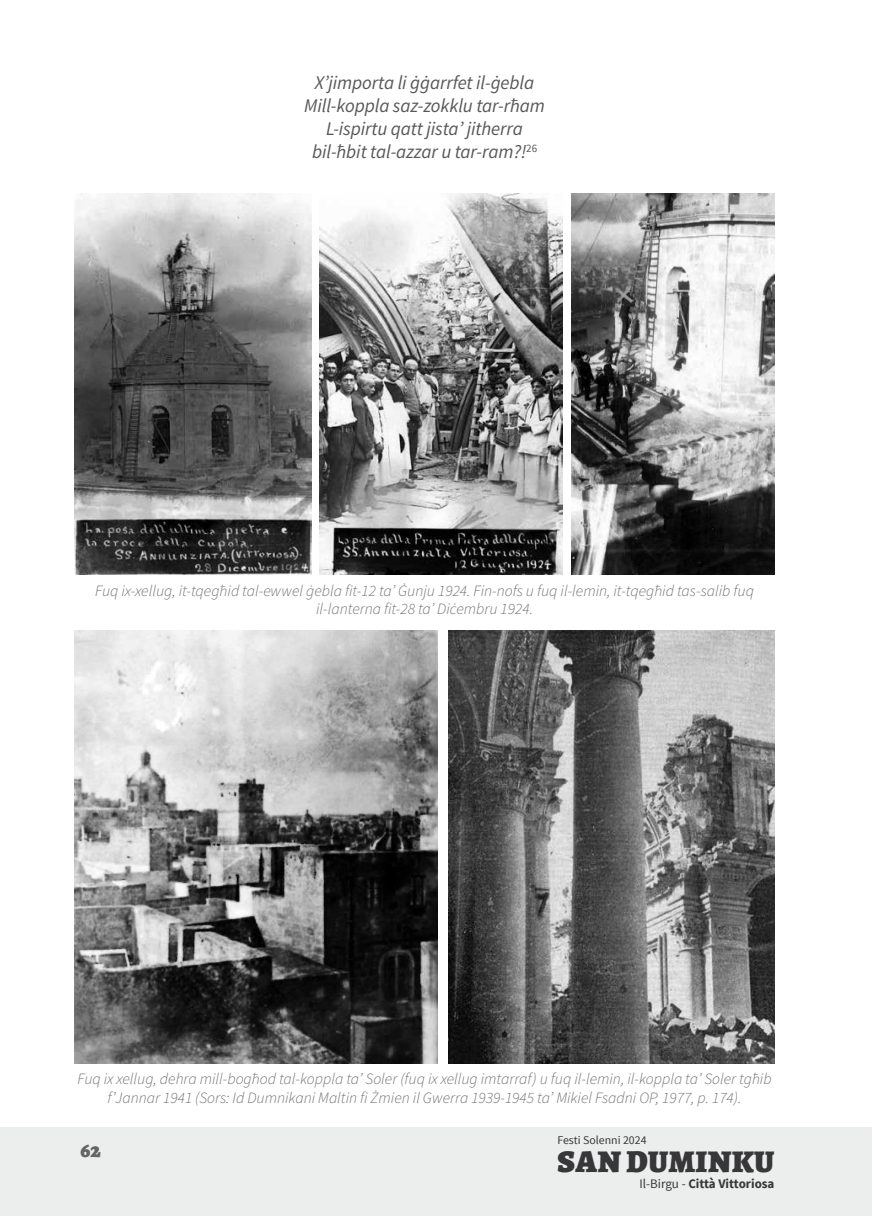
<style>
.page{position:relative;width:874px;height:1216px;background:#fff}
.page>*{position:absolute;margin:0;border:0;box-sizing:border-box;transform-origin:0 0}
.t1{font:900 31.85px "Alegreya";letter-spacing:.01em;color:#373739}
.t2{font:900 21px "Alegreya";color:#646567}
.t3{font:italic 19.25px/23.1px "Source Sans Pro";letter-spacing:-.005em;color:#58585a;text-align:center}
.t4{font:italic 300 15.75px/18.9px "Source Sans Pro";color:#707172;text-align:center}
.t5{font:700 12.95px "Source Sans Pro";color:#373739}
.t6{font:11.9px "Source Sans Pro";color:#373739}
.s1{font-weight:400}
</style>
<div class="page">
<img style="left:74px;top:193px;width:238px;height:381px">
<img style="left:320px;top:193px;width:242px;height:381px">
<img style="left:571px;top:193px;width:203px;height:381px">
<img style="left:74px;top:630px;width:363px;height:433px">
<img style="left:448px;top:630px;width:326px;height:433px">
<div style="left:0;top:1127px;width:871px;height:88px;background:#eceded"></div>
<p class="t3" style="left:304px;top:71px;width:242px">X’jimporta li ġġarrfet il‑ġebla Mill‑koppla saz‑zokklu tar‑rħam L‑ispirtu qatt jista’ jitherra bil‑ħbit tal‑azzar u tar‑ram?!<sup>26</sup></p>
<p class="t4" style="left:95px;top:581px;width:660px">Fuq ix‑xellug, it‑tqegħid tal‑ewwel ġebla fit‑12 ta’ Ġunju 1924. Fin‑nofs u fuq il‑lemin, it‑tqegħid tas‑salib fuq il‑lanterna fit‑28 ta’ Diċembru 1924.</p>
<p class="t4" style="left:77px;top:1069px;width:695px">Fuq ix xellug, dehra mill-bogħod tal-koppla ta’ Soler (fuq ix xellug imtarraf) u fuq il-lemin, il-koppla ta’ Soler tgħib f’Jannar 1941 (Sors: Id Dumnikani Maltin fi Żmien il Gwerra 1939-1945 ta’ Mikiel Fsadni OP, 1977, p. 174).</p>
<h2 class="t2" style="left:80px;top:1135px;width:22px">62</h2>
<p class="t6" style="left:557px;top:1132px;width:91px">Festi Solenni 2024</p>
<h1 class="t1" style="left:557px;top:1139px;width:218px">SAN DUMINKU</h1>
<p class="t5" style="left:639px;top:1174px;width:136px"><span class="s1">Il-Birgu -</span> Città Vittoriosa</p>
</div>
